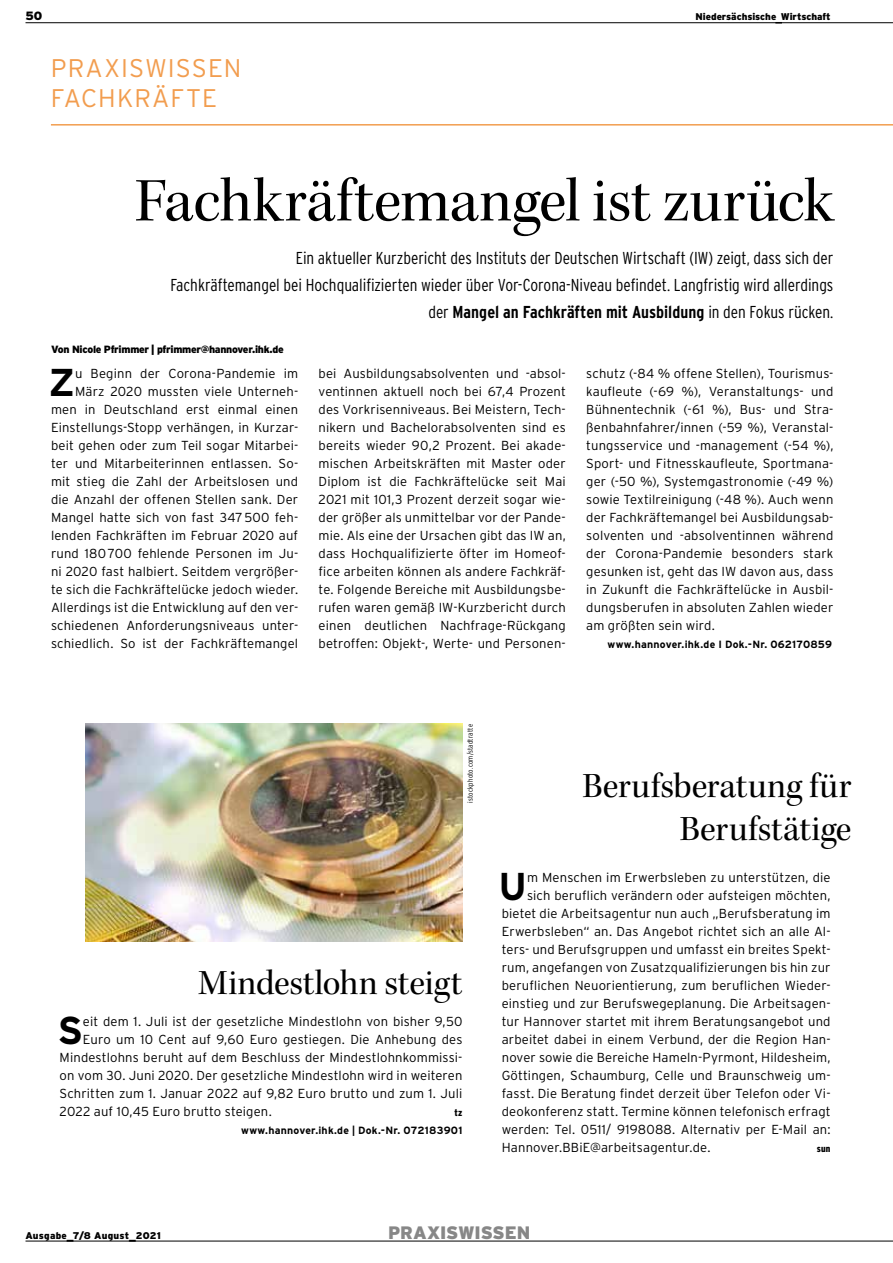
<style>
.page{position:relative;width:893px;height:1263px;background:#fff}
.page>*{position:absolute;margin:0;border:0;box-sizing:border-box;transform-origin:0 0}
.t1{font:63px "Kepler Std Subh";letter-spacing:-.005em;color:#000}
.t2{font:700 38.7px "Interstate";color:#000}
.t3{font:36px/43.2px "Kepler Std Subh";color:#000;text-align:right}
.t4{font:300 25.5px/30px "Interstate";letter-spacing:.04em;color:#f29d4f}
.t5{font:900 18px "Interstate";letter-spacing:-.01em;color:#878787}
.t6{font:300 condensed 17.25px/27px "Interstate";letter-spacing:-.005em;color:#000;text-align:right}
.t7{font:300 13.05px/18px "Interstate";letter-spacing:.01em;color:#000;text-align:justify}
.t8{font:900 12px "Interstate";color:#000}
.t9{font:700 10.5px "Interstate";letter-spacing:.02em;color:#000}
.t10{font:900 10.5px "Interstate";letter-spacing:-.03em;color:#000}
.t11{font:900 9.75px "Interstate";color:#000}
.t12{font:900 9.75px "Interstate";letter-spacing:.02em;color:#000}
.t13{font:900 condensed 9.75px "Interstate";color:#000}
.t14{font:300 condensed 7.5px "Interstate";letter-spacing:.025em;color:#000}
.s1{font-weight:700}
.s2{font-size:13.5px}
</style>
<div class="page">
<hr style="left:51px;top:124px;width:842px;height:2px;background:#f29d4f">
<img style="left:85px;top:724px;width:377px;height:218px">
<hr style="left:26px;top:1241px;width:867px;height:1px;background:#000">
<hr style="left:26px;top:22px;width:867px;height:1px;background:#000">
<p class="t8" style="left:26px;top:9px;width:18px">50</p>
<p class="t11" style="left:695px;top:11px;width:137px">Niedersächsische Wirtschaft</p>
<h3 class="t4" style="left:51px;top:53px;width:192px">PRAXISWISSEN<br>FACHKRÄFTE</h3>
<h1 class="t1" style="left:135px;top:165px;width:700px">Fachkräftemangel ist zurück</h1>
<p class="t6" style="left:170px;top:244px;width:664px">Ein aktueller Kurzbericht des Instituts der Deutschen Wirtschaft (IW) zeigt, dass sich der<br>Fachkräftemangel bei Hochqualifizierten wieder über Vor-Corona-Niveau befindet. Langfristig wird allerdings der <span class="s1">Mangel an Fachkräften mit Ausbildung</span> in den Fokus rücken.</p>
<p class="t10" style="left:51px;top:343px;width:234px">Von Nicole Pfrimmer | pfrimmer@hannover.ihk.de</p>
<p class="t7" style="left:51px;top:364px;width:249px;text-align:right">u Beginn der Corona-Pandemie im März 2020 mussten viele Unterneh&shy;men in Deutschland erst einmal einen Einstellungs-Stopp verhängen, in Kurzar&shy;beit gehen oder zum Teil sogar Mitarbei&shy;ter und Mitarbeiterinnen entlassen. So&shy;mit stieg die Zahl der Arbeitslosen und die Anzahl der offenen Stellen sank. Der Mangel hatte sich von fast 347500 feh&shy;lenden Fachkräften im Februar 2020 auf rund 180700 fehlende Personen im Ju&shy;ni 2020 fast halbiert. Seitdem vergrößer&shy;te sich die Fachkräftelücke jedoch wieder.<br>Allerdings ist die Entwicklung auf den ver&shy;schiedenen Anforderungsniveaus unter&shy;schiedlich. So ist der Fachkräftemangel</p>
<p class="t7" style="left:319px;top:364px;width:249px">bei Ausbildungsabsolventen und -absol&shy;ventinnen aktuell noch bei 67,4 Prozent des Vorkrisenniveaus. Bei Meistern, Tech&shy;nikern und Bachelorabsolventen sind es bereits wieder 90,2 Prozent. Bei akade&shy;mischen Arbeitskräften mit Master oder Diplom ist die Fachkräftelücke seit Mai 2021 mit 101,3 Prozent derzeit sogar wie&shy;der größer als unmittelbar vor der Pande&shy;mie. Als eine der Ursachen gibt das IW an, dass Hochqualifizierte öfter im Homeof&shy;fice arbeiten können als andere Fachkräf&shy;te. Folgende Bereiche mit Ausbildungsbe&shy;rufen waren gemäß IW-Kurzbericht durch einen deutlichen Nachfrage-Rückgang betroffen: Objekt-, Werte- und Personen-</p>
<p class="t7" style="left:586px;top:364px;width:249px">schutz (-84 % offene Stellen), Tourismus&shy;kaufleute (-69 %), Veranstaltungs- und Bühnentechnik (-61 %), Bus- und Stra&shy;ßenbahnfahrer/innen (-59 %), Veranstal&shy;tungsservice und -management (-54 %), Sport- und Fitnesskaufleute, Sportmana&shy;ger (-50 %), Systemgastronomie (-49 %) sowie Textilreinigung (-48 %). Auch wenn der Fachkräftemangel bei Ausbildungsab&shy;solventen und -absolventinnen während der Corona-Pandemie besonders stark gesunken ist, geht das IW davon aus, dass in Zukunft die Fachkräftelücke in Ausbil&shy;dungsberufen in absoluten Zahlen wieder am größten sein wird.</p>
<h2 class="t2" style="left:48px;top:359px;width:28px">Z</h2>
<p class="t9" style="left:607px;top:638px;width:226px">www.hannover.ihk.de I Dok.-Nr. 062170859</p>
<p class="t14" style="left:466px;top:803px;width:80px;rotate:-90deg">istockphoto.com/stadtratte</p>
<h3 class="t3" style="left:198px;top:962px;width:266px">Mindestlohn steigt</h3>
<h2 class="t2" style="left:57px;top:1007px;width:27px">S</h2>
<p class="t7" style="left:83px;top:1012px;width:381px">eit dem 1. Juli ist der gesetzliche Mindestlohn von bisher 9,50</p>
<p class="t7" style="left:83px;top:1030px;width:381px">Euro um 10 Cent auf 9,60 Euro gestiegen. Die Anhebung des</p>
<p class="t7" style="left:60px;top:1048px;width:404px">Mindestlohns beruht auf dem Beschluss der Mindestlohnkommissi-</p>
<p class="t7" style="left:60px;top:1066px;width:404px">on vom 30. Juni 2020. Der gesetzliche Mindestlohn wird in weiteren</p>
<p class="t7" style="left:60px;top:1084px;width:404px">Schritten zum 1. Januar 2022 auf 9,82 Euro brutto und zum 1. Juli</p>
<p class="t7" style="left:60px;top:1102px;width:214px">2022 auf 10,45 Euro brutto steigen.</p>
<p class="t13" style="left:455px;top:1107px;width:9px">tz</p>
<p class="t9" style="left:241px;top:1124px;width:223px">www.hannover.ihk.de | Dok.-Nr. 072183901</p>
<h3 class="t3" style="left:583px;top:765px;width:270px">Berufsberatung für<br>Berufstätige</h3>
<h2 class="t2" style="left:498px;top:863px;width:30px">U</h2>
<p class="t7" style="left:527px;top:868px;width:305px">m Menschen im Erwerbsleben zu unterstützen, die</p>
<p class="t7" style="left:527px;top:886px;width:305px">sich beruflich verändern oder aufsteigen möchten,</p>
<p class="t7" style="left:502px;top:904px;width:330px">bietet die Arbeitsagentur nun auch „Berufsberatung im</p>
<p class="t7" style="left:502px;top:922px;width:330px">Erwerbsleben“ an. Das Angebot richtet sich an alle Al-</p>
<p class="t7" style="left:502px;top:940px;width:330px">ters- und Berufsgruppen und umfasst ein breites Spekt-</p>
<p class="t7" style="left:502px;top:958px;width:330px">rum, angefangen von Zusatzqualifizierungen bis hin zur</p>
<p class="t7" style="left:502px;top:976px;width:330px">beruflichen Neuorientierung, zum beruflichen Wieder-</p>
<p class="t7" style="left:502px;top:994px;width:330px">einstieg und zur Berufswegeplanung. Die Arbeitsagen-</p>
<p class="t7" style="left:502px;top:1012px;width:330px">tur Hannover startet mit ihrem Beratungsangebot und</p>
<p class="t7" style="left:502px;top:1030px;width:330px">arbeitet dabei in einem Verbund, der die Region Han-</p>
<p class="t7" style="left:502px;top:1048px;width:330px">nover sowie die Bereiche Hameln-Pyrmont, Hildesheim,</p>
<p class="t7" style="left:502px;top:1066px;width:330px">Göttingen, Schaumburg, Celle und Braunschweig um-</p>
<p class="t7" style="left:502px;top:1084px;width:330px">fasst. Die Beratung findet derzeit über Telefon oder Vi-</p>
<p class="t7" style="left:502px;top:1102px;width:330px">deokonferenz statt. Termine können telefonisch erfragt</p>
<p class="t7" style="left:502px;top:1120px;width:330px">werden: Tel. 0511/ 9198088. Alternativ per E-Mail an:</p>
<p class="t7" style="left:502px;top:1138px;width:210px">Hannover.BBiE@arbeitsagentur.de.</p>
<p class="t13" style="left:817px;top:1143px;width:15px">sun</p>
<p class="t12" style="left:26px;top:1230px;width:137px">Ausgabe<span class="s2">_</span>7/8 August<span class="s2">_</span>2021</p>
<h3 class="t5" style="left:388px;top:1221px;width:144px">PRAXISWISSEN</h3>
</div>
